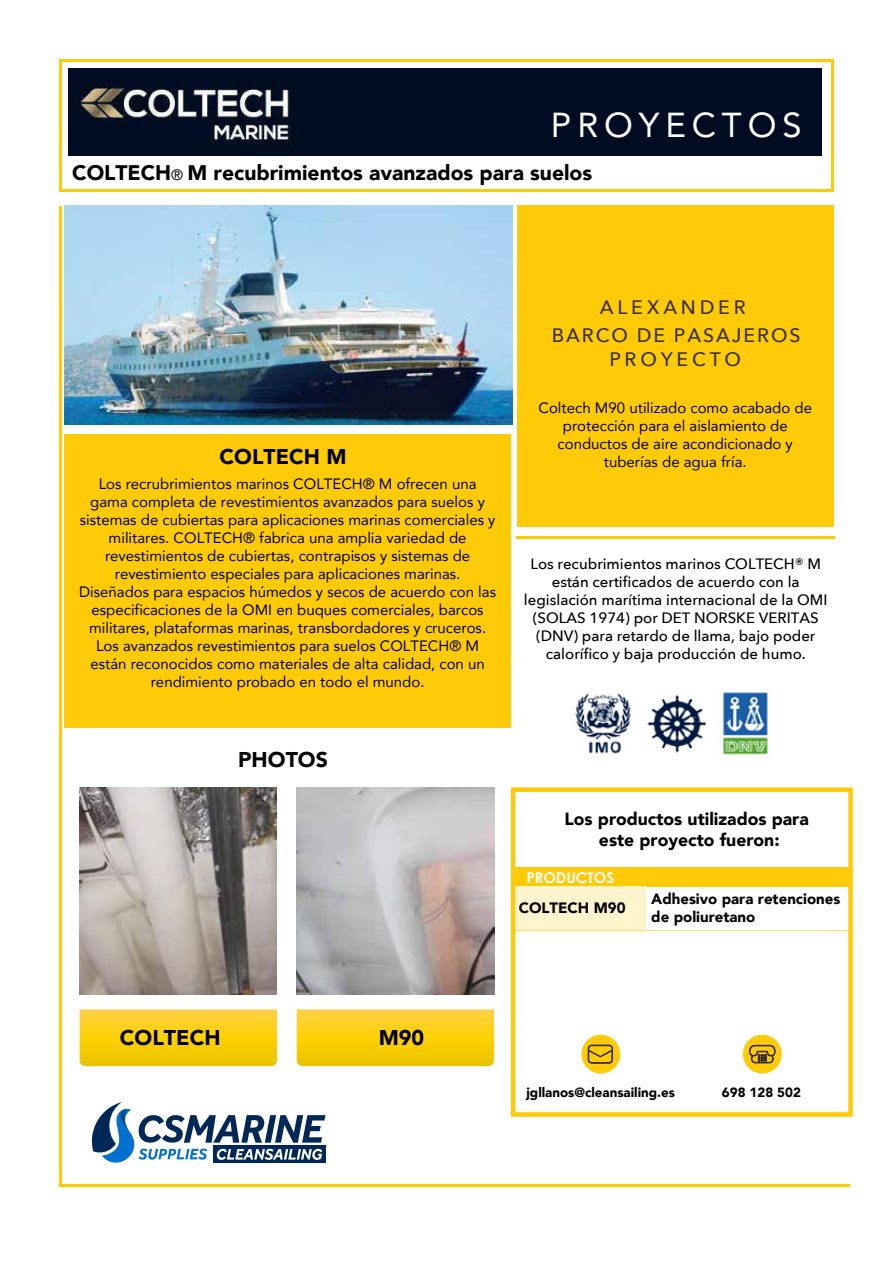
<style>
.page{position:relative;width:893px;height:1263px;background:#fff}
.page>*{position:absolute;margin:0;border:0;box-sizing:border-box;transform-origin:0 0}
.t1{font:34.5px "Avenir";letter-spacing:.17em;color:#fff}
.t2{font:900 21.3px "Avenir";color:#000}
.t3{font:900 21px "Avenir";color:#000}
.t4{font:500 19.5px "Avenir Next";letter-spacing:.19em;color:#39302a}
.t5{font:500 19.5px "Avenir Next";letter-spacing:.1em;color:#39302a}
.t6{font:900 17.55px/21px "Avenir";color:#000;text-align:center}
.t7{font:15px/18px "Avenir";color:#000;text-align:center}
.t8{font:500 15px/18px "Avenir Next";color:#000;text-align:center}
.t9{font:900 15px/18px "Avenir";color:#000}
.t10{font:700 15px "Century Gothic";color:#fff}
.t11{font:900 13.35px "Avenir";color:#000}
.s1{font-weight:400;font-size:15px}
</style>
<div class="page">
<div style="left:517px;top:205px;width:316px;height:321px;background:#ffca08"></div>
<div style="left:64px;top:434px;width:447px;height:293px;background:#ffca08"></div>
<img style="left:68px;top:68px;width:754px;height:87px">
<hr style="left:59px;top:59px;width:3px;height:44px;background:#ffca08">
<hr style="left:62px;top:59px;width:770px;height:3px;background:#ffca08">
<hr style="left:832px;top:59px;width:2px;height:44px;background:#ffca08">
<hr style="left:59px;top:103px;width:3px;height:86px;background:#ffca08">
<hr style="left:832px;top:103px;width:2px;height:86px;background:#ffca08">
<svg style="left:59px;top:189px;width:5px;height:3px"></svg>
<hr style="left:64px;top:189px;width:768px;height:3px;background:#ffca08">
<hr style="left:59px;top:206px;width:2px;height:979px;background:#ffca08">
<hr style="left:61px;top:1185px;width:451px;height:2px;background:#ffca08">
<hr style="left:516px;top:537px;width:319px;height:2px;background:#ffca08">
<hr style="left:509px;top:1185px;width:341px;height:2px;background:#ffca08">
<img style="left:80px;top:788px;width:197px;height:206px">
<svg style="left:80px;top:1009px;width:197px;height:57px;background:#f9cd14"></svg>
<img style="left:297px;top:788px;width:197px;height:206px">
<svg style="left:297px;top:1009px;width:197px;height:57px;background:#f9cd14"></svg>
<img style="left:65px;top:206px;width:447px;height:219px">
<img style="left:575px;top:692px;width:193px;height:63px">
<svg style="left:511px;top:787px;width:342px;height:330px"></svg>
<div style="left:213px;top:1146px;width:113px;height:17px;background:#002856"></div>
<svg style="left:92px;top:1102px;width:233px;height:61px"></svg>
<h1 class="t1" style="left:551px;top:98px;width:252px">PROYECTOS</h1>
<h3 class="t3" style="left:72px;top:155px;width:521px">COLTECH<span class="s1">®</span> M recubrimientos avanzados para suelos</h3>
<h2 class="t2" style="left:220px;top:438px;width:129px">COLTECH M</h2>
<p class="t7" style="left:79px;top:474px;width:418px">Los recrubrimientos marinos COLTECH® M ofrecen una gama completa de revestimientos avanzados para suelos y sistemas de cubiertas para aplicaciones marinas comerciales y militares. COLTECH® fabrica una amplia variedad de revestimientos de cubiertas, contrapisos y sistemas de revestimiento especiales para aplicaciones marinas.<br>Diseñados para espacios húmedos y secos de acuerdo con las especificaciones de la OMI en buques comerciales, barcos militares, plataformas marinas, transbordadores y cruceros.<br>Los avanzados revestimientos para suelos COLTECH® M están reconocidos como materiales de alta calidad, con un rendimiento probado en todo el mundo.</p>
<h3 class="t4" style="left:600px;top:291px;width:147px">ALEXANDER</h3>
<h3 class="t4" style="left:609px;top:342px;width:133px">PROYECTO</h3>
<h3 class="t5" style="left:552px;top:318px;width:250px">BARCO DE PASAJEROS</h3>
<p class="t7" style="left:538px;top:399px;width:275px">Coltech M90 utilizado como acabado de protección para el aislamiento de conductos de aire acondicionado y tuberías de agua fría.</p>
<p class="t8" style="left:524px;top:554px;width:305px">Los recubrimientos marinos COLTECH® M están certificados de acuerdo con la legislación marítima internacional de la OMI (SOLAS 1974) por DET NORSKE VERITAS (DNV) para retardo de llama, bajo poder calorífico y baja producción de humo.</p>
<h2 class="t2" style="left:238px;top:742px;width:91px">PHOTOS</h2>
<p class="t6" style="left:564px;top:808px;width:246px">Los productos utilizados para este proyecto fueron:</p>
<p class="t10" style="left:526px;top:867px;width:89px">PRODUCTOS</p>
<p class="t9" style="left:519px;top:899px;width:108px">COLTECH M90</p>
<p class="t9" style="left:651px;top:889px;width:191px">Adhesivo para retenciones de poliuretano</p>
<h2 class="t2" style="left:120px;top:1019px;width:102px">COLTECH</h2>
<h2 class="t2" style="left:379px;top:1019px;width:47px">M90</h2>
<p class="t11" style="left:526px;top:1080px;width:150px">jgllanos@cleansailing.es</p>
<p class="t11" style="left:722px;top:1080px;width:80px">698 128 502</p>
</div>
